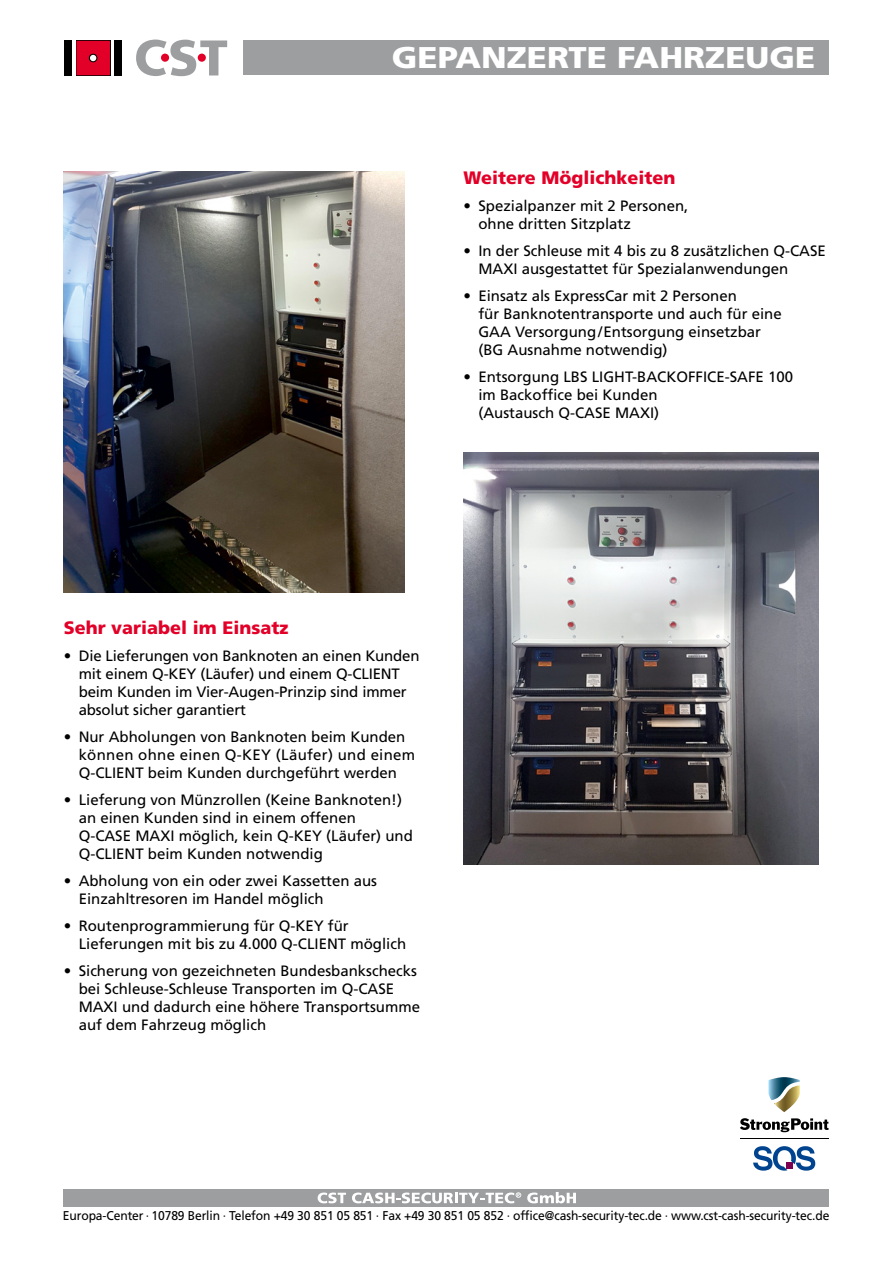
<style>
.page{position:relative;width:893px;height:1263px;background:#fff}
.page>*{position:absolute;margin:0;border:0;box-sizing:border-box;transform-origin:0 0}
.t1{font:900 30px "Frutiger";color:#fff;scale:1.1 1}
.t2{font:900 18px "Frutiger";color:#e30028}
.t3{font:15px/18px "Frutiger";color:#000}
.t4{font:12.75px "Frutiger";letter-spacing:-.01em;color:#000;scale:.95 1}
</style>
<div class="page">
<div style="left:243px;top:40px;width:586px;height:35px;background:#9d9ea0"></div>
<div style="left:64px;top:40px;width:8px;height:36px;background:#000"></div>
<div style="left:114px;top:40px;width:8px;height:36px;background:#000"></div>
<svg style="left:76px;top:40px;width:34px;height:36px"></svg>
<div style="left:77px;top:41px;width:32px;height:34px;background:#e30028"></div>
<div style="left:77px;top:41px;width:33px;height:34px;border:1px solid #e30028"></div>
<div style="left:89px;top:54px;width:8px;height:8px;border:1px solid #000;border-radius:50%"></div>
<svg style="left:90px;top:55px;width:6px;height:6px"></svg>
<svg style="left:136px;top:40px;width:91px;height:36px"></svg>
<div style="left:198px;top:54px;width:8px;height:8px;background:#e30028;border-radius:50%"></div>
<div style="left:64px;top:1189px;width:765px;height:17px;background:#9d9ea0"></div>
<svg style="left:318px;top:1192px;width:28px;height:11px"></svg>
<svg style="left:352px;top:1192px;width:169px;height:11px"></svg>
<svg style="left:527px;top:1192px;width:49px;height:11px"></svg>
<svg style="left:740px;top:1077px;width:88px;height:55px"></svg>
<svg style="left:753px;top:1146px;width:62px;height:24px"></svg>
<div style="left:786px;top:1162px;width:7px;height:7px;background:#7d0051"></div>
<hr style="left:740px;top:1138px;width:89px;height:1px;background:#000">
<img style="left:463px;top:453px;width:356px;height:411px">
<img style="left:64px;top:171px;width:340px;height:421px">
<h1 class="t1" style="left:392px;top:39px;width:386px">GEPANZERTE FAHRZEUGE</h1>
<p class="t2" style="left:463px;top:167px;width:213px">Weitere Möglichkeiten</p>
<p class="t3" style="left:478px;top:197px;width:212px;text-indent:-15px">• Spezialpanzer mit 2 Personen, ohne dritten Sitzplatz</p>
<p class="t3" style="left:478px;top:242px;width:349px;text-indent:-15px">• In der Schleuse mit 4 bis zu 8 zusätzlichen Q-CASE<br>MAXI ausgestattet für Spezialanwendungen</p>
<p class="t3" style="left:478px;top:287px;width:305px;text-indent:-15px">• Einsatz als ExpressCar mit 2 Personen<br>für Banknotentransporte und auch für eine GAA Versorgung/Entsorgung einsetzbar (BG Ausnahme notwendig)</p>
<p class="t3" style="left:478px;top:368px;width:316px;text-indent:-15px">• Entsorgung LBS LIGHT-BACKOFFICE-SAFE 100 im Backoffice bei Kunden<br>(Austausch Q-CASE MAXI)</p>
<p class="t2" style="left:64px;top:617px;width:226px">Sehr variabel im Einsatz</p>
<p class="t3" style="left:79px;top:647px;width:342px;text-indent:-15px">• Die Lieferungen von Banknoten an einen Kunden mit einem Q-KEY (Läufer) und einem Q-CLIENT beim Kunden im Vier-Augen-Prinzip sind immer absolut sicher garantiert</p>
<p class="t3" style="left:79px;top:728px;width:338px;text-indent:-15px">• Nur Abholungen von Banknoten beim Kunden können ohne einen Q-KEY (Läufer) und einem<br>Q-CLIENT beim Kunden durchgeführt werden</p>
<p class="t3" style="left:79px;top:791px;width:336px;text-indent:-15px">• Lieferung von Münzrollen (Keine Banknoten!) an einen Kunden sind in einem offenen<br>Q-CASE MAXI möglich, kein Q-KEY (Läufer) und Q-CLIENT beim Kunden notwendig</p>
<p class="t3" style="left:79px;top:872px;width:300px;text-indent:-15px">• Abholung von ein oder zwei Kassetten aus<br>Einzahltresoren im Handel möglich</p>
<p class="t3" style="left:79px;top:917px;width:329px;text-indent:-15px">• Routenprogrammierung für Q-KEY für<br>Lieferungen mit bis zu 4.000 Q-CLIENT möglich</p>
<p class="t3" style="left:79px;top:962px;width:343px;text-indent:-15px">• Sicherung von gezeichneten Bundesbankschecks bei Schleuse-Schleuse Transporten im Q-CASE MAXI und dadurch eine höhere Transportsumme auf dem Fahrzeug möglich</p>
<p class="t4" style="left:63px;top:1208px;width:808px">Europa-Center · 10789 Berlin · Telefon +49 30 851 05 851 · Fax +49 30 851 05 852 · office@cash-security-tec.de · www.cst-cash-security-tec.de</p>
</div>
